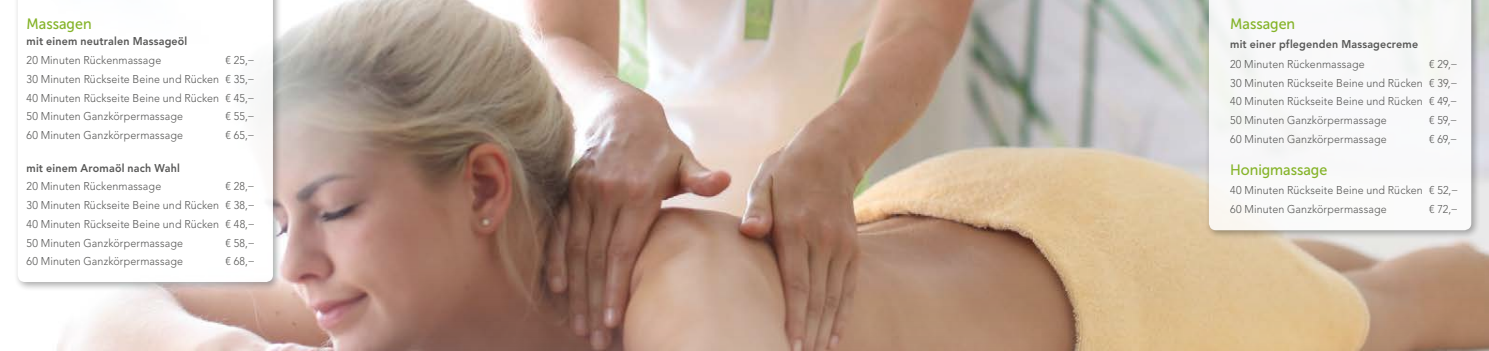
<style>
.page{position:relative;width:1489px;height:351px;background:#fff}
.page>*{position:absolute;margin:0;border:0;box-sizing:border-box;transform-origin:0 0}
.Heads_1{font:15px "Museo Sans 500";color:#84b327;scale:.95 1}
.Fließtext{font:300 11.25px "Avenir LT Std";letter-spacing:.01em;color:#575756;scale:.95 1}
.Fließtext-2{font:800 11.25px "Avenir LT Std";letter-spacing:.015em;color:#575756;scale:.95 1}
</style>
<div class="page">
<img style="left:57px;top:0;width:1431px;height:351px">
<div style="left:1204px;top:0;width:276px;height:240px;background:#000;opacity:.4"></div>
<svg style="left:1208px;top:0;width:262px;height:230px"></svg>
<div style="left:13px;top:0;width:269px;height:292px;background:#000;opacity:.4"></div>
<svg style="left:18px;top:0;width:255px;height:282px"></svg>
<p class="Heads_1" style="left:27px;top:16px;width:70px">Massagen</p>
<p class="Fließtext-2" style="left:27px;top:35px;width:171px">mit einem neutralen Massageöl</p>
<p class="Fließtext" style="left:27px;top:53px;width:143px">20 Minuten Rückenmassage</p>
<p class="Fließtext" style="left:225px;top:53px;width:32px">€ 25,−</p>
<p class="Fließtext" style="left:27px;top:72px;width:242px">30 Minuten Rückseite Beine und Rücken € 35,−</p>
<p class="Fließtext" style="left:27px;top:91px;width:241px">40 Minuten Rückseite Beine und Rücken € 45,−</p>
<p class="Fließtext" style="left:27px;top:110px;width:166px">50 Minuten Ganzkörpermassage</p>
<p class="Fließtext" style="left:225px;top:110px;width:32px">€ 55,−</p>
<p class="Fließtext" style="left:27px;top:128px;width:166px">60 Minuten Ganzkörpermassage</p>
<p class="Fließtext" style="left:225px;top:128px;width:32px">€ 65,−</p>
<p class="Fließtext-2" style="left:27px;top:161px;width:163px">mit einem Aromaöl nach Wahl</p>
<p class="Fließtext" style="left:27px;top:180px;width:143px">20 Minuten Rückenmassage</p>
<p class="Fließtext" style="left:225px;top:180px;width:32px">€ 28,−</p>
<p class="Fließtext" style="left:27px;top:198px;width:242px">30 Minuten Rückseite Beine und Rücken € 38,−</p>
<p class="Fließtext" style="left:27px;top:217px;width:242px">40 Minuten Rückseite Beine und Rücken € 48,−</p>
<p class="Fließtext" style="left:27px;top:236px;width:166px">50 Minuten Ganzkörpermassage</p>
<p class="Fließtext" style="left:225px;top:236px;width:32px">€ 58,−</p>
<p class="Fließtext" style="left:27px;top:255px;width:166px">60 Minuten Ganzkörpermassage</p>
<p class="Fließtext" style="left:225px;top:255px;width:32px">€ 68,−</p>
<p class="Heads_1" style="left:1230px;top:16px;width:70px">Massagen</p>
<p class="Fließtext-2" style="left:1230px;top:37px;width:199px">mit einer pflegenden Massagecreme</p>
<p class="Fließtext" style="left:1230px;top:57px;width:143px">20 Minuten Rückenmassage</p>
<p class="Fließtext" style="left:1428px;top:57px;width:32px">€ 29,−</p>
<p class="Fließtext" style="left:1230px;top:76px;width:241px">30 Minuten Rückseite Beine und Rücken € 39,−</p>
<p class="Fließtext" style="left:1230px;top:95px;width:240px">40 Minuten Rückseite Beine und Rücken € 49,−</p>
<p class="Fließtext" style="left:1230px;top:113px;width:166px">50 Minuten Ganzkörpermassage</p>
<p class="Fließtext" style="left:1428px;top:113px;width:31px">€ 59,−</p>
<p class="Fließtext" style="left:1230px;top:132px;width:166px">60 Minuten Ganzkörpermassage</p>
<p class="Fließtext" style="left:1428px;top:132px;width:31px">€ 69,−</p>
<p class="Heads_1" style="left:1230px;top:162px;width:104px">Honigmassage</p>
<p class="Fließtext" style="left:1230px;top:183px;width:241px">40 Minuten Rückseite Beine und Rücken € 52,−</p>
<p class="Fließtext" style="left:1230px;top:202px;width:166px">60 Minuten Ganzkörpermassage</p>
<p class="Fließtext" style="left:1428px;top:202px;width:32px">€ 72,−</p>
</div>
